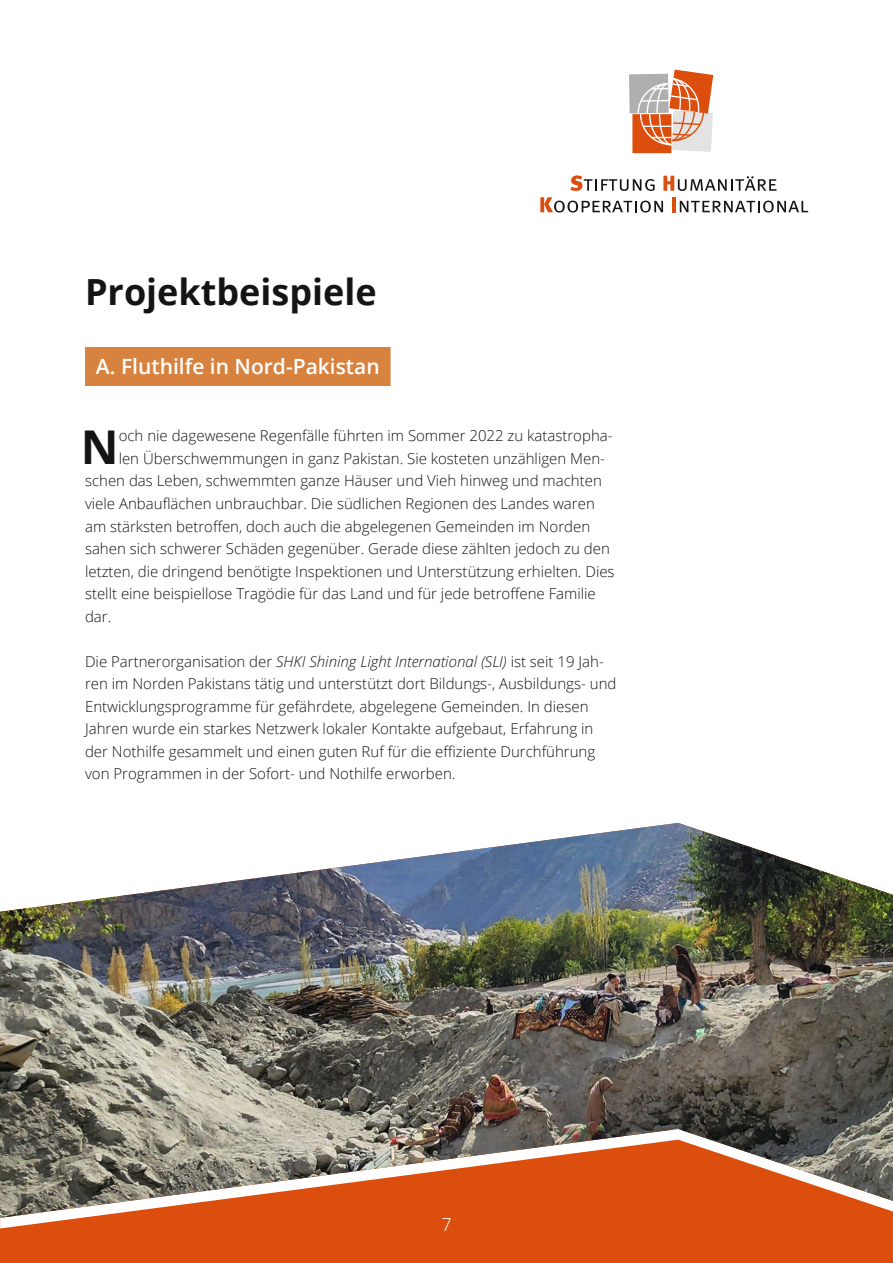
<style>
.page{position:relative;width:893px;height:1263px;background:#fff}
.page>*{position:absolute;margin:0;border:0;box-sizing:border-box;transform-origin:0 0}
.t1{font:700 46.5px "Open Sans";color:#131413}
.t2{font:700 36px "Open Sans";color:#131413}
.t3{font:600 21px "Open Sans";color:#fff}
.t4{font:300 18px "Open Sans";color:#fff}
.t5{font:300 15px/22.5px "Open Sans";color:#131413}
.s1{font-style:italic}
</style>
<div class="page">
<div style="left:632px;top:114px;width:39px;height:39px;background:#dc4e0d"></div>
<svg style="left:629px;top:70px;width:84px;height:82px"></svg>
<svg style="left:540px;top:197px;width:123px;height:15px"></svg>
<hr style="left:672px;top:197px;width:4px;height:15px;background:#dc4e0d">
<svg style="left:680px;top:201px;width:128px;height:11px"></svg>
<svg style="left:570px;top:175px;width:85px;height:16px"></svg>
<svg style="left:663px;top:176px;width:113px;height:15px"></svg>
<div style="left:85px;top:347px;width:306px;height:39px;background:#d7833f"></div>
<img style="left:0;top:823px;width:893px;height:440px">
<h2 class="t2" style="left:85px;top:266px;width:293px">Projektbeispiele</h2>
<h3 class="t3" style="left:96px;top:352px;width:285px">A. Fluthilfe in Nord-Pakistan</h3>
<h1 class="t1" style="left:81px;top:414px;width:39px">N</h1>
<p class="t5" style="left:119px;top:424px;width:495px">och nie dagewesene Regenfälle führten im Sommer 2022 zu katastropha-</p>
<p class="t5" style="left:119px;top:447px;width:488px">len Überschwemmungen in ganz Pakistan. Sie kosteten unzähligen Men-</p>
<p class="t5" style="left:85px;top:469px;width:518px">schen das Leben, schwemmten ganze Häuser und Vieh hinweg und machten</p>
<p class="t5" style="left:85px;top:492px;width:511px">viele Anbauflächen unbrauchbar. Die südlichen Regionen des Landes waren</p>
<p class="t5" style="left:85px;top:514px;width:507px">am stärksten betroffen, doch auch die abgelegenen Gemeinden im Norden</p>
<p class="t5" style="left:85px;top:537px;width:526px">sahen sich schwerer Schäden gegenüber. Gerade diese zählten jedoch zu den</p>
<p class="t5" style="left:85px;top:559px;width:531px">letzten, die dringend benötigte Inspektionen und Unterstützung erhielten. Dies</p>
<p class="t5" style="left:85px;top:582px;width:512px">stellt eine beispiellose Tragödie für das Land und für jede betroffene Familie</p>
<p class="t5" style="left:85px;top:604px;width:28px">dar.</p>
<p class="t5" style="left:85px;top:649px;width:533px">Die Partnerorganisation der <span class="s1">SHKI Shining Light International (SLI)</span> ist seit 19 Jah&shy;ren im Norden Pakistans tätig und unterstützt dort Bildungs-, Ausbildungs- und Entwicklungsprogramme für gefährdete, abgelegene Gemeinden. In diesen Jahren wurde ein starkes Netzwerk lokaler Kontakte aufgebaut, Erfahrung in der Nothilfe gesammelt und einen guten Ruf für die effiziente Durchführung von Programmen in der Sofort- und Nothilfe erworben.</p>
<p class="t4" style="left:441px;top:1212px;width:12px">7</p>
</div>
